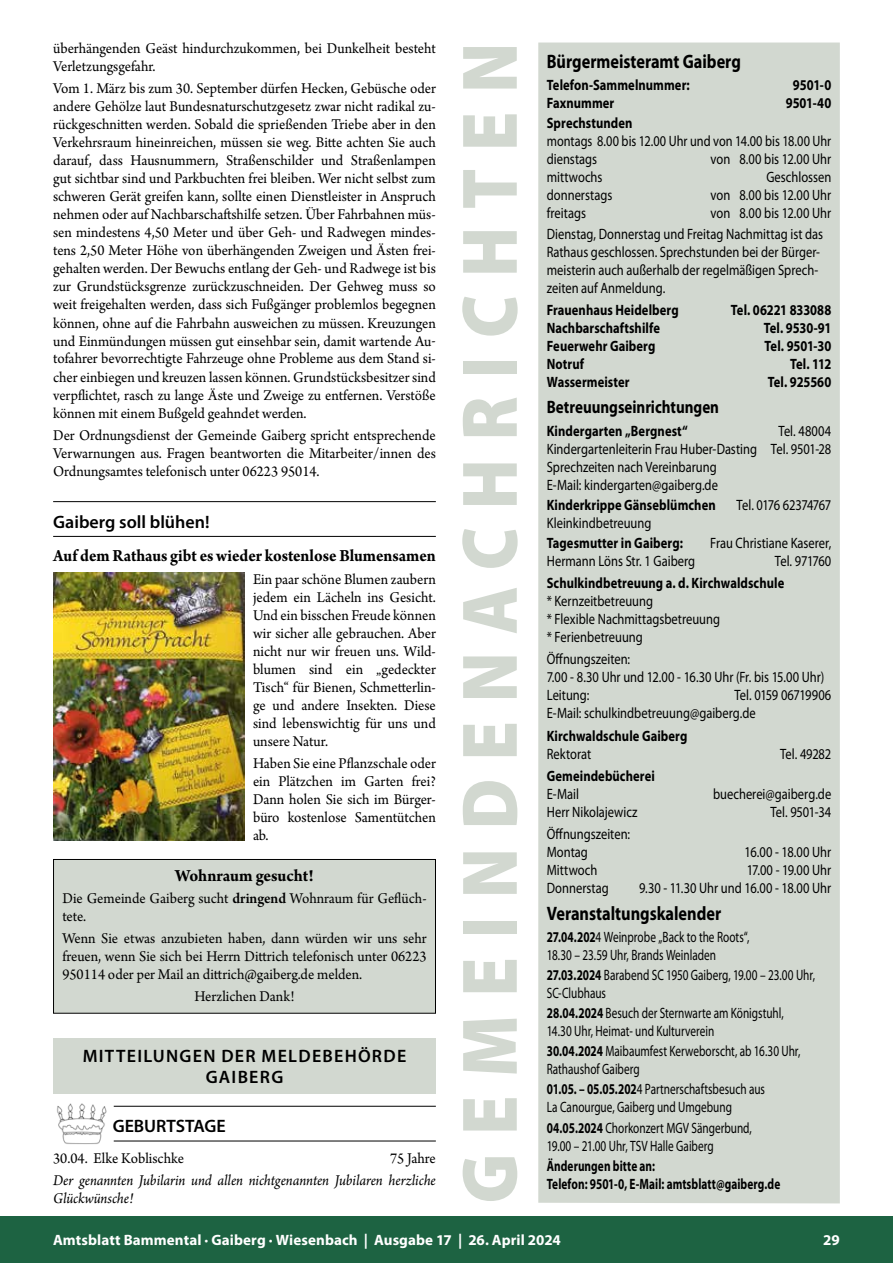
<style>
.page{position:relative;width:893px;height:1263px;background:#fff}
.page>*{position:absolute;margin:0;border:0;box-sizing:border-box;transform-origin:0 0}
.t1{font:900 79.5px "Myriad Pro";letter-spacing:.255em;color:#d2d8d0;scale:.9 1}
.t2{font:700 19.5px "Myriad Pro";color:#000;scale:.83 1}
.t3{font:700 18px "Arno Pro";letter-spacing:-.005em;color:#000;scale:.93 1}
.t4{font:600 18px/21px "Myriad Pro";letter-spacing:.07em;color:#000;text-align:center}
.t5{font:600 18px "Myriad Pro";color:#000}
.t6{font:700 18px "Myriad Pro";color:#000;scale:.83 1}
.t7{font:700 18px "Arno Pro";letter-spacing:-.005em;color:#000;scale:.95 1}
.t8{font:15.75px/18px "Arno Pro";color:#000;text-align:justify;scale:.95 1}
.t9{font:italic 15.75px/18px "Arno Pro";letter-spacing:-.005em;color:#000;scale:.95 1}
.t10{font:15px/18px "Myriad Pro";color:#000;scale:.83 1}
.t11{font:15px/18px "Myriad Pro";color:#000;scale:.75 1}
.t12{font:700 15px "Myriad Pro";letter-spacing:.005em;color:#000;scale:.83 1}
.t13{font:700 15px "Myriad Pro";letter-spacing:.005em;color:#fff}
.t14{font:700 15px "Myriad Pro";letter-spacing:.005em;color:#000;scale:.75 1}
.t15{font:15px/18px "Myriad Pro";color:#000;scale:.82 1}
.t16{font:15px "Myriad Pro";letter-spacing:-.04em;color:#000;scale:.83 1}
.t17{font:15px "Myriad Pro";letter-spacing:-.03em;color:#000;scale:.83 1}
.s1{font-weight:600}
.s2{font-weight:700}
</style>
<div class="page">
<div style="left:0;top:1216px;width:893px;height:47px;background:#1d6342"></div>
<div style="left:538px;top:43px;width:302px;height:1160px;background:#d2d8d0"></div>
<hr style="left:53px;top:501px;width:383px;height:1px;background:#000">
<hr style="left:53px;top:536px;width:383px;height:1px;background:#000">
<hr style="left:114px;top:1106px;width:322px;height:1px;background:#000">
<hr style="left:114px;top:1140px;width:322px;height:1px;background:#000">
<img style="left:53px;top:572px;width:191px;height:268px">
<div style="left:54px;top:859px;width:381px;height:154px;background:#d2d8d0"></div>
<div style="left:53px;top:859px;width:383px;height:154px;border:1px solid #000"></div>
<div style="left:53px;top:1039px;width:383px;height:55px;background:#d2d8d0"></div>
<img style="left:57px;top:1103px;width:50px;height:42px">
<p class="t8" style="left:53px;top:40px;width:404px">überhängenden Geäst hindurchzukommen, bei Dunkelheit besteht<br>Verletzungsgefahr.</p>
<p class="t8" style="left:53px;top:81px;width:404px">Vom 1. März bis zum 30. September dürfen Hecken, Gebüsche oder andere Gehölze laut Bundesnaturschutzgesetz zwar nicht radikal zu&shy;rückgeschnitten werden. Sobald die sprießenden Triebe aber in den Verkehrsraum hineinreichen, müssen sie weg. Bitte achten Sie auch darauf, dass Hausnummern, Straßenschilder und Straßenlampen gut sichtbar sind und Parkbuchten frei bleiben. Wer nicht selbst zum schweren Gerät greifen kann, sollte einen Dienstleister in Anspruch nehmen oder auf Nachbarschaftshilfe setzen. Über Fahrbahnen müs&shy;sen mindestens 4,50 Meter und über Geh- und Radwegen mindes&shy;tens 2,50 Meter Höhe von überhängenden Zweigen und Ästen frei&shy;gehalten werden. Der Bewuchs entlang der Geh- und Radwege ist bis zur Grundstücksgrenze zurückzuschneiden. Der Gehweg muss so weit freigehalten werden, dass sich Fußgänger problemlos begegnen können, ohne auf die Fahrbahn ausweichen zu müssen. Kreuzungen und Einmündungen müssen gut einsehbar sein, damit wartende Au&shy;tofahrer bevorrechtigte Fahrzeuge ohne Probleme aus dem Stand si&shy;cher einbiegen und kreuzen lassen können. Grundstücksbesitzer sind verpflichtet, rasch zu lange Äste und Zweige zu entfernen. Verstöße können mit einem Bußgeld geahndet werden.</p>
<p class="t8" style="left:53px;top:427px;width:404px">Der Ordnungsdienst der Gemeinde Gaiberg spricht entsprechende Verwarnungen aus. Fragen beantworten die Mitarbeiter/innen des Ordnungsamtes telefonisch unter 06223 95014.</p>
<p class="t5" style="left:53px;top:510px;width:158px">Gaiberg soll blühen!</p>
<p class="t3" style="left:53px;top:545px;width:413px">Auf dem Rathaus gibt es wieder kostenlose Blumensamen</p>
<p class="t8" style="left:253px;top:571px;width:194px">Ein paar schöne Blumen zaubern jedem ein Lächeln ins Gesicht.<br>Und ein bisschen Freude können wir sicher alle gebrauchen. Aber nicht nur wir freuen uns. Wild&shy;blumen sind ein „gedeckter Tisch“ für Bienen, Schmetterlin&shy;ge und andere Insekten. Diese sind lebenswichtig für uns und unsere Natur.</p>
<p class="t8" style="left:253px;top:755px;width:194px">Haben Sie eine Pflanzschale oder ein Plätzchen im Garten frei?<br>Dann holen Sie sich im Bürger&shy;büro kostenlose Samentütchen ab.</p>
<p class="t7" style="left:175px;top:865px;width:147px">Wohnraum gesucht!</p>
<p class="t8" style="left:62px;top:890px;width:385px">Die Gemeinde Gaiberg sucht <span class="s1">dringend</span> Wohnraum für Geflüch&shy;tete.</p>
<p class="t8" style="left:62px;top:930px;width:385px">Wenn Sie etwas anzubieten haben, dann würden wir uns sehr freuen, wenn Sie sich bei Herrn Dittrich telefonisch unter 06223<br>950114 oder per Mail an dittrich@gaiberg.de melden.</p>
<p class="t8" style="left:194px;top:988px;width:107px">Herzlichen Dank!</p>
<p class="t4" style="left:83px;top:1045px;width:325px">MITTEILUNGEN DER MELDEBEHÖRDE<br>GAIBERG</p>
<p class="t5" style="left:113px;top:1115px;width:115px">GEBURTSTAGE</p>
<p class="t8" style="left:53px;top:1150px;width:139px">30.04. Elke Koblischke</p>
<p class="t8" style="left:390px;top:1150px;width:50px">75 Jahre</p>
<p class="t9" style="left:53px;top:1172px;width:404px">Der genannten Jubilarin und allen nichtgenannten Jubilaren herzliche<br>Glückwünsche!</p>
<h1 class="t1" style="left:437px;top:1203px;width:1291px;rotate:-90deg">GEMEINDENACHRICHTEN</h1>
<p class="t2" style="left:547px;top:49px;width:235px">Bürgermeisteramt Gaiberg</p>
<p class="t12" style="left:547px;top:75px;width:174px">Telefon-Sammelnummer:</p>
<p class="t12" style="left:793px;top:75px;width:48px">9501-0</p>
<p class="t12" style="left:547px;top:93px;width:83px">Faxnummer</p>
<p class="t12" style="left:786px;top:93px;width:56px">9501-40</p>
<p class="t12" style="left:547px;top:114px;width:105px">Sprechstunden</p>
<p class="t15" style="left:547px;top:132px;width:348px">montags 8.00 bis 12.00 Uhr und von 14.00 bis 18.00 Uhr dienstags</p>
<p class="t10" style="left:711px;top:150px;width:147px">von 8.00 bis 12.00 Uhr</p>
<p class="t10" style="left:547px;top:168px;width:69px">mittwochs</p>
<p class="t10" style="left:766px;top:168px;width:80px">Geschlossen</p>
<p class="t10" style="left:547px;top:186px;width:81px">donnerstags</p>
<p class="t10" style="left:711px;top:186px;width:147px">von 8.00 bis 12.00 Uhr</p>
<p class="t10" style="left:547px;top:204px;width:49px">freitags</p>
<p class="t10" style="left:547px;top:203px;width:344px;line-height:20.1px;text-indent:164px">von 8.00 bis 12.00 Uhr<br>Dienstag, Donnerstag und Freitag Nachmittag ist das</p>
<p class="t10" style="left:547px;top:242px;width:331px;text-align:justify">Rathaus geschlossen. Sprechstunden bei der Bürger&shy;meisterin auch außerhalb der regelmäßigen Sprech&shy;zeiten auf Anmeldung.</p>
<p class="t12" style="left:547px;top:300px;width:160px">Frauenhaus Heidelberg</p>
<p class="t12" style="left:731px;top:300px;width:123px">Tel. 06221 833088</p>
<p class="t12" style="left:547px;top:318px;width:138px">Nachbarschaftshilfe</p>
<p class="t12" style="left:764px;top:318px;width:83px">Tel. 9530-91</p>
<p class="t12" style="left:547px;top:336px;width:132px">Feuerwehr Gaiberg</p>
<p class="t12" style="left:764px;top:336px;width:82px">Tel. 9501-30</p>
<p class="t12" style="left:547px;top:354px;width:46px">Notruf</p>
<p class="t12" style="left:790px;top:354px;width:51px">Tel. 112</p>
<p class="t12" style="left:547px;top:372px;width:101px">Wassermeister</p>
<p class="t12" style="left:768px;top:372px;width:78px">Tel. 925560</p>
<p class="t6" style="left:547px;top:395px;width:209px">Betreuungseinrichtungen</p>
<p class="t12" style="left:547px;top:421px;width:172px">Kindergarten „Bergnest“</p>
<p class="t10" style="left:547px;top:421px;width:344px;text-indent:232px">Tel. 48004<br>Kindergartenleiterin Frau Huber-Dasting Tel. 9501-28<br>Sprechzeiten nach Vereinbarung<br>E-Mail: kindergarten@gaiberg.de</p>
<p class="t12" style="left:547px;top:495px;width:205px">Kinderkrippe Gänseblümchen</p>
<p class="t16" style="left:737px;top:495px;width:116px">Tel. 0176 62374767</p>
<p class="t10" style="left:547px;top:513px;width:128px">Kleinkindbetreuung</p>
<p class="t12" style="left:547px;top:533px;width:166px">Tagesmutter in Gaiberg:</p>
<p class="t10" style="left:710px;top:534px;width:147px">Frau Christiane Kaserer,</p>
<p class="t10" style="left:547px;top:552px;width:180px">Hermann Löns Str. 1 Gaiberg</p>
<p class="t17" style="left:775px;top:551px;width:69px">Tel. 971760</p>
<p class="t12" style="left:547px;top:573px;width:288px">Schulkindbetreuung a. d. Kirchwaldschule</p>
<p class="t10" style="left:547px;top:592px;width:210px">* Kernzeitbetreuung<br>* Flexible Nachmittagsbetreuung * Ferienbetreuung</p>
<p class="t10" style="left:547px;top:650px;width:336px">Öffnungszeiten:<br>7.00 - 8.30 Uhr und 12.00 - 16.30 Uhr (Fr. bis 15.00 Uhr)<br>Leitung:</p>
<p class="t10" style="left:547px;top:686px;width:344px;text-indent:188px">Tel. 0159 06719906<br>E-Mail: schulkindbetreuung@gaiberg.de</p>
<p class="t12" style="left:547px;top:726px;width:171px">Kirchwaldschule Gaiberg</p>
<p class="t10" style="left:547px;top:744px;width:55px">Rektorat</p>
<p class="t10" style="left:780px;top:744px;width:63px">Tel. 49282</p>
<p class="t12" style="left:547px;top:766px;width:132px">Gemeindebücherei</p>
<p class="t10" style="left:547px;top:784px;width:40px">E-Mail</p>
<p class="t10" style="left:713px;top:784px;width:144px">buecherei@gaiberg.de</p>
<p class="t10" style="left:547px;top:802px;width:111px">Herr Nikolajewicz</p>
<p class="t10" style="left:770px;top:802px;width:75px">Tel. 9501-34</p>
<p class="t10" style="left:547px;top:825px;width:102px">Öffnungszeiten:<br>Montag</p>
<p class="t10" style="left:744px;top:843px;width:106px">16.00 - 18.00 Uhr</p>
<p class="t10" style="left:547px;top:861px;width:62px">Mittwoch</p>
<p class="t10" style="left:747px;top:861px;width:103px">17.00 - 19.00 Uhr</p>
<p class="t10" style="left:547px;top:879px;width:76px">Donnerstag</p>
<p class="t10" style="left:639px;top:879px;width:233px">9.30 - 11.30 Uhr und 16.00 - 18.00 Uhr</p>
<p class="t2" style="left:547px;top:900px;width:212px">Veranstaltungskalender</p>
<p class="t11" style="left:547px;top:928px;width:272px"><span class="s2">27.04.202</span>4 Weinprobe „Back to the Roots“,<br>18.30 – 23.59 Uhr, Brands Weinladen</p>
<p class="t11" style="left:547px;top:966px;width:359px"><span class="s2">27.03.2024</span> Barabend SC 1950 Gaiberg, 19.00 – 23.00 Uhr,<br>SC-Clubhaus</p>
<p class="t11" style="left:547px;top:1004px;width:318px"><span class="s2">28.04.2024</span> Besuch der Sternwarte am Königstuhl,<br>14.30 Uhr, Heimat- und Kulturverein</p>
<p class="t11" style="left:547px;top:1042px;width:340px"><span class="s2">30.04.2024</span> Maibaumfest Kerweborscht, ab 16.30 Uhr,<br>Rathaushof Gaiberg</p>
<p class="t11" style="left:547px;top:1080px;width:292px"><span class="s2">01.05. – 05.05.202</span>4 Partnerschaftsbesuch aus<br>La Canourgue, Gaiberg und Umgebung</p>
<p class="t11" style="left:547px;top:1118px;width:275px"><span class="s2">04.05.2024</span> Chorkonzert MGV Sängerbund,<br>19.00 – 21.00 Uhr, TSV Halle Gaiberg</p>
<p class="t14" style="left:547px;top:1156px;width:146px">Änderungen bitte an:</p>
<p class="t14" style="left:547px;top:1174px;width:313px">Telefon: 9501-0, E-Mail: amtsblatt@gaiberg.de</p>
<p class="t13" style="left:53px;top:1230px;width:509px">Amtsblatt Bammental · Gaiberg · Wiesenbach | Ausgabe 17 | 26. April 2024</p>
<p class="t13" style="left:823px;top:1230px;width:18px">29</p>
</div>
